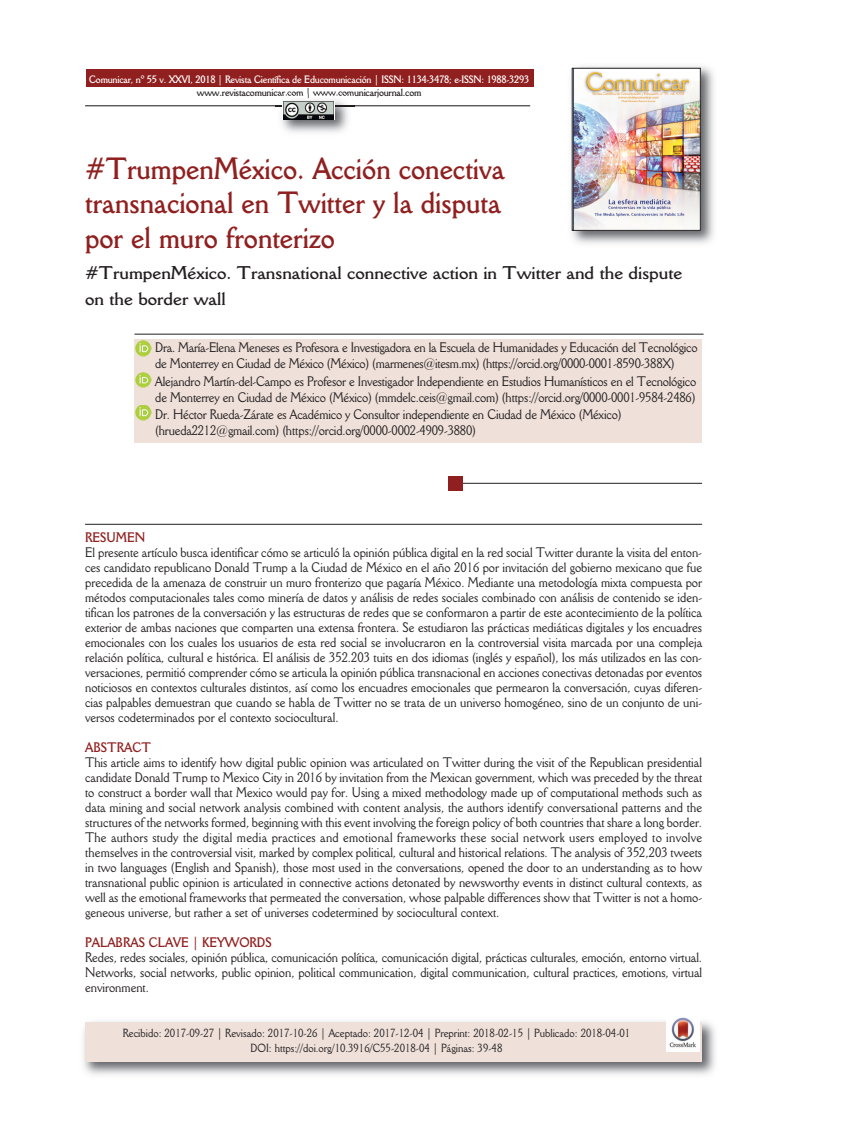
<style>
.page{position:relative;width:851px;height:1127px;background:#fff}
.page>*{position:absolute;margin:0;border:0;box-sizing:border-box;transform-origin:0 0}
.t1{font:700 30px/34.5px "Della Robbia BT";color:#90201f;scale:.9 1}
.t2{font:700 18px/26px "Della Robbia BT";color:#231f20}
.t3{font:13.5px/15px "Della Robbia BT";letter-spacing:-.015em;color:#231f20;scale:.9 1}
.t4{font:700 13.5px "Della Robbia BT";color:#90201f;scale:.9 1}
.t5{font:11.55px/15px "Della Robbia BT";color:#231f20;text-align:center;scale:.9 1}
.t6{font:700 10.5px "Della Robbia BT";letter-spacing:-.02em;color:#fff;scale:.9 1}
.t7{font:700 10.5px "Della Robbia BT";letter-spacing:-.02em;color:#231f20;scale:.9 1}
</style>
<div class="page">
<hr style="left:85px;top:105px;width:445px;height:1px;background:#231f20">
<div style="left:86px;top:70px;width:447px;height:17px;background:#90201f"></div>
<div style="left:134px;top:339px;width:568px;height:104px;background:#efe1da"></div>
<img style="left:83px;top:1021px;width:632px;height:54px">
<div style="left:85px;top:1022px;width:617px;height:40px;background:#efe1da"></div>
<img style="left:571px;top:66px;width:143px;height:178px">
<img style="left:574px;top:70px;width:124px;height:159px">
<div style="left:572px;top:68px;width:128px;height:163px;border:1px solid #231f20"></div>
<hr style="left:134px;top:334px;width:569px;height:1px;background:#231f20">
<hr style="left:85px;top:524px;width:617px;height:1px;background:#231f20">
<hr style="left:460px;top:483px;width:242px;height:1px;background:#231f20">
<img style="left:666px;top:1017px;width:33px;height:34px">
<div style="left:447px;top:476px;width:15px;height:14px;background:#90201f"></div>
<img style="left:275px;top:94px;width:80px;height:39px">
<img style="left:275px;top:105px;width:80px;height:1px">
<svg style="left:282px;top:101px;width:53px;height:19px"></svg>
<img style="left:283px;top:102px;width:50px;height:17px">
<img style="left:136px;top:341px;width:15px;height:15px">
<img style="left:136px;top:372px;width:15px;height:16px">
<img style="left:136px;top:405px;width:15px;height:15px">
<p class="t6" style="left:89px;top:75px;width:490px">Comunicar, nº 55 v. XXVI, 2018 | Revista Científica de Educomunicación | ISSN: 1134-3478; e-ISSN: 1988-3293</p>
<p class="t7" style="left:197px;top:88px;width:251px">www.revistacomunicar.com | www.comunicarjournal.com</p>
<h1 class="t1" style="left:85px;top:154px;width:467px">#TrumpenMéxico. Acción conectiva transnacional en Twitter y la disputa por el muro fronterizo</h1>
<h2 class="t2" style="left:85px;top:261px;width:598px">#TrumpenMéxico. Transnational connective action in Twitter and the dispute on the border wall</h2>
<p class="t3" style="left:155px;top:341px;width:604px;line-height:15.8px">Dra. María-Elena Meneses es Profesora e Investigadora en la Escuela de Humanidades y Educación del Tecno lógico de Monterrey en Ciudad de México (México) (marmenes@itesm.mx) (https://orcid.org/0000-0001-8590-388X)</p>
<p class="t3" style="left:155px;top:374px;width:602px;line-height:15.8px">Alejandro Martín-del-Campo es Profesor e Investigador Independiente en Estudios Humanísticos en el Tecnológico de Monterrey en Ciudad de México (México) (mmdelc.ceis@gmail.com) (https://orcid.org/0000-0001-9584-2486)</p>
<p class="t3" style="left:155px;top:408px;width:519px;line-height:15.8px">Dr. Héctor Rueda-Zárate es Académico y Consultor independiente en Ciudad de México (México) (hrueda2212@gmail.com) (https://orcid.org/0000-0002-4909-3880)</p>
<p class="t4" style="left:85px;top:532px;width:68px">RESUMEN</p>
<p class="t3" style="left:85px;top:546px;width:687px;text-align:justify">El presente artículo busca identificar cómo se articuló la opinión pública digital en la red social Twitter durante la visita del enton&shy;ces candidato republicano Donald Trump a la Ciudad de México en el año 2016 por invitación del gobierno mexicano que fue precedida de la amenaza de construir un muro fronterizo que pagaría México. Mediante una metodología mixta compuesta por métodos computacionales tales como minería de datos y análisis de redes sociales combinado con análisis de contenido se iden&shy;tifican los patrones de la conversación y las estructuras de redes que se conformaron a partir de este acontecimiento de la política exterior de ambas naciones que comparten una extensa frontera. Se estudiaron las prácticas mediáticas digitales y los encuadres emocionales con los cuales los usuarios de esta red social se involucraron en la controversial visita marcada por una compleja relación política, cultural e histórica. El análisis de 352.203 tuits en dos idiomas (inglés y español), los más utilizados en las con&shy;versaciones, permitió comprender cómo se articula la opinión pública transnacional en acciones conectivas detonadas por eventos noticiosos en contextos culturales distintos, así como los encuadres emocionales que permearon la conversación, cuyas diferen&shy;cias palpables demuestran que cuando se habla de Twitter no se trata de un universo homogéneo, sino de un conjunto de uni&shy;versos codeterminados por el contexto sociocultural.</p>
<p class="t4" style="left:85px;top:742px;width:75px">ABSTRACT</p>
<p class="t3" style="left:85px;top:756px;width:687px;text-align:justify">This article aims to identify how digital public opinion was articulated on Twitter during the visit of the Republican presidential candidate Donald Trump to Mexico City in 2016 by invitation from the Mexican government, which was preceded by the threat to construct a border wall that Mexico would pay for. Using a mixed methodology made up of computational methods such as data mining and social network analysis combined with content analysis, the authors identify conversational patterns and the structures of the networks formed, beginning with this event involving the foreign policy of both countries that share a long border.<br>The authors study the digital media practices and emotional frameworks these social network users employed to involve themselves in the controversial visit, marked by complex political, cultural and historical relations. The analysis of 352,203 tweets in two languages (English and Spanish), those most used in the conversations, opened the door to an understanding as to how transnational public opinion is articulated in connective actions detonated by newsworthy events in distinct cultural contexts, as well as the emotional frameworks that permeated the conversation, whose palpable differences show that Twitter is not a homo&shy;geneous universe, but rather a set of universes codetermined by sociocultural context.</p>
<p class="t4" style="left:85px;top:937px;width:209px">PALABRAS CLAVE | KEYWORDS</p>
<p class="t3" style="left:85px;top:951px;width:687px;text-align:justify">Redes, redes sociales, opinión pública, comunicación política, comunicación digital, prácticas culturales, emoción, entorno virtual.<br>Networks, social networks, public opinion, political communication, digital communication, cultural practices, emotions, virtual environment.</p>
<p class="t5" style="left:123px;top:1026px;width:565px">Recibido: 2017-09-27 | Revisado: 2017-10-26 | Aceptado: 2017-12-04 | Preprint: 2018-02-15 | Publicado: 2018-04-01<br>DOI: https://doi.org/10.3916/C55-2018-04 | Páginas: 39-48</p>
</div>
